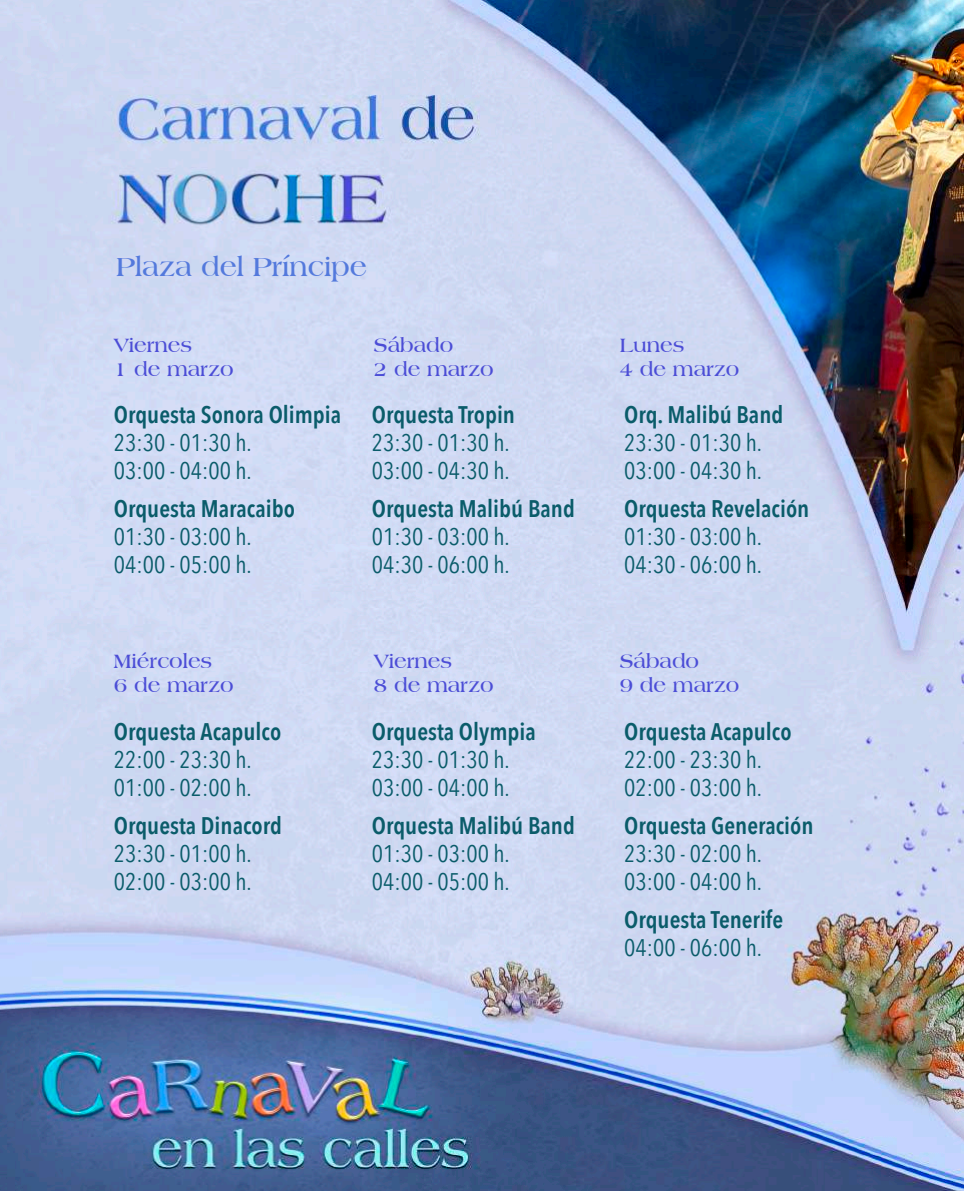
<style>
.page{position:relative;width:964px;height:1191px;background:#fff}
.page>*{position:absolute;margin:0;border:0;box-sizing:border-box;transform-origin:0 0}
.t1{font:700 28px "Americana BT";color:#5379dc}
.t2{font:24px/28px "Avenir Next Condensed";color:#0a5c6a}
.t3{font:600 24px "Avenir Next Condensed";color:#0a5c6a}
.t4{font:700 20.6px/24px "Americana BT";color:#4b4dd6}
</style>
<div class="page">
<img style="left:0;top:0;width:964px;height:1191px">
<p class="t1" style="left:116px;top:250px;width:252px">Plaza del Príncipe</p>
<p class="t4" style="left:114px;top:332px;width:121px">Viernes<br>1 de marzo</p>
<p class="t4" style="left:374px;top:332px;width:121px">Sábado<br>2 de marzo</p>
<p class="t3" style="left:114px;top:394px;width:229px">Orquesta Sonora Olimpia</p>
<p class="t2" style="left:114px;top:427px;width:139px">23:30 - 01:30 h.<br>03:00 - 04:00 h.</p>
<p class="t3" style="left:114px;top:488px;width:183px">Orquesta Maracaibo</p>
<p class="t2" style="left:114px;top:521px;width:139px">01:30 - 03:00 h.<br>04:00 - 05:00 h.</p>
<p class="t3" style="left:372px;top:394px;width:145px">Orquesta Tropin</p>
<p class="t2" style="left:372px;top:427px;width:139px">23:30 - 01:30 h.<br>03:00 - 04:30 h.</p>
<p class="t3" style="left:372px;top:488px;width:205px">Orquesta Malibú Band</p>
<p class="t2" style="left:372px;top:521px;width:139px">01:30 - 03:00 h.<br>04:30 - 06:00 h.</p>
<p class="t4" style="left:114px;top:649px;width:121px">Miércoles<br>6 de marzo</p>
<p class="t4" style="left:374px;top:649px;width:121px">Viernes<br>8 de marzo</p>
<p class="t3" style="left:114px;top:711px;width:169px">Orquesta Acapulco</p>
<p class="t2" style="left:114px;top:745px;width:139px">22:00 - 23:30 h.<br>01:00 - 02:00 h.</p>
<p class="t3" style="left:114px;top:805px;width:169px">Orquesta Dinacord</p>
<p class="t2" style="left:114px;top:839px;width:139px">23:30 - 01:00 h.<br>02:00 - 03:00 h.</p>
<p class="t3" style="left:372px;top:711px;width:165px">Orquesta Olympia</p>
<p class="t2" style="left:372px;top:745px;width:139px">23:30 - 01:30 h.<br>03:00 - 04:00 h.</p>
<p class="t3" style="left:372px;top:805px;width:205px">Orquesta Malibú Band</p>
<p class="t2" style="left:372px;top:839px;width:139px">01:30 - 03:00 h.<br>04:00 - 05:00 h.</p>
<p class="t4" style="left:620px;top:332px;width:121px">Lunes<br>4 de marzo</p>
<p class="t3" style="left:624px;top:394px;width:161px">Orq. Malibú Band</p>
<p class="t2" style="left:624px;top:427px;width:139px">23:30 - 01:30 h.<br>03:00 - 04:30 h.</p>
<p class="t3" style="left:624px;top:488px;width:187px">Orquesta Revelación</p>
<p class="t2" style="left:624px;top:521px;width:139px">01:30 - 03:00 h.<br>04:30 - 06:00 h.</p>
<p class="t4" style="left:620px;top:649px;width:121px">Sábado<br>9 de marzo</p>
<p class="t3" style="left:624px;top:711px;width:169px">Orquesta Acapulco</p>
<p class="t2" style="left:624px;top:745px;width:139px">22:00 - 23:30 h.<br>02:00 - 03:00 h.</p>
<p class="t3" style="left:624px;top:805px;width:191px">Orquesta Generación</p>
<p class="t2" style="left:624px;top:839px;width:139px">23:30 - 02:00 h.<br>03:00 - 04:00 h.</p>
<p class="t3" style="left:624px;top:899px;width:160px">Orquesta Tenerife</p>
<p class="t2" style="left:624px;top:933px;width:139px">04:00 - 06:00 h.</p>
</div>
